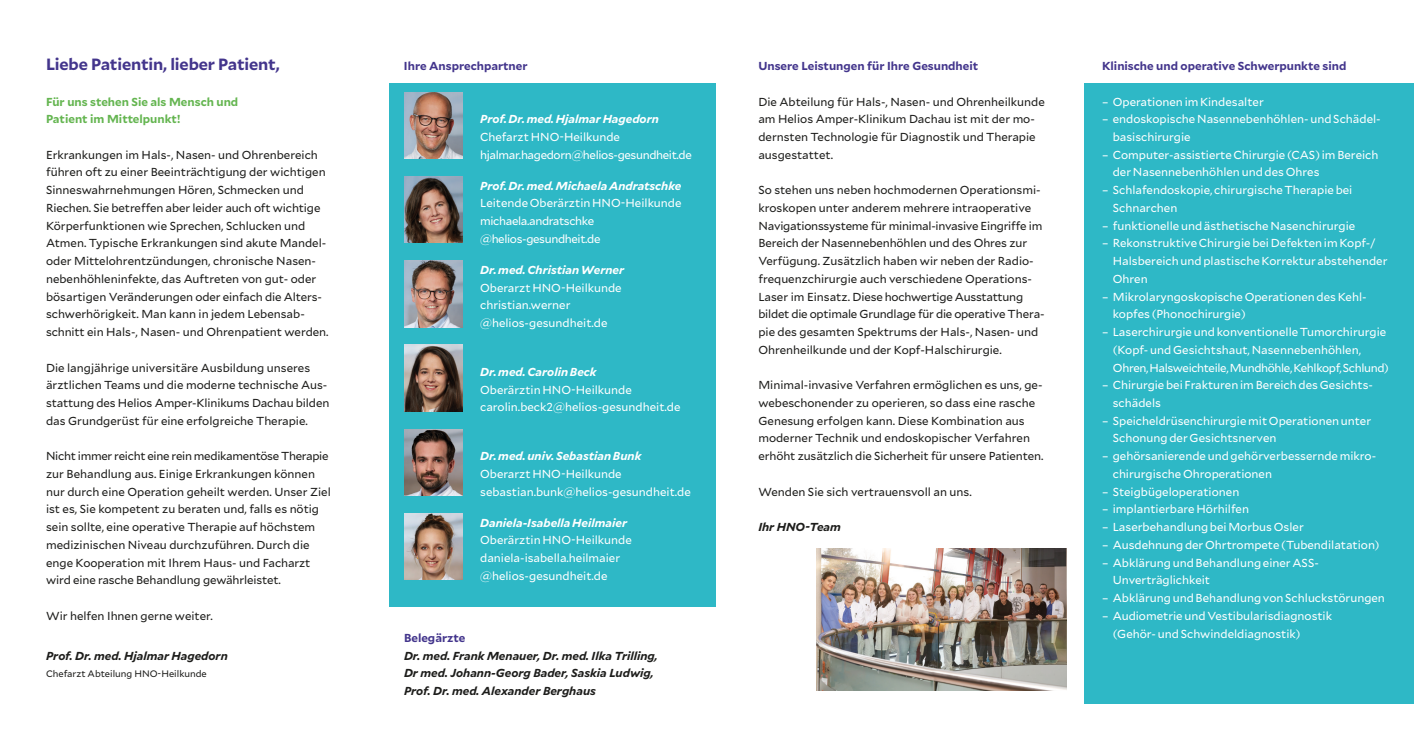
<style>
.page{position:relative;width:1414px;height:752px;background:#fff}
.page>*{position:absolute;margin:0;border:0;box-sizing:border-box;transform-origin:0 0}
.t1{font:700 16.25px "Mallory";letter-spacing:-.01em;color:#43358c}
.t2{font:11.5px/17.8px "Mallory";color:#1d1d1b}
.t3{font:11.5px/17.8px "Mallory";color:#fff}
.t4{font:italic 700 11.5px "Mallory";color:#fff}
.t5{font:italic 700 11.5px/17.8px "Mallory";color:#1d1d1b}
.t6{font:11.5px/17.8px "Mallory";letter-spacing:-.03em;color:#fff}
.t7{font:700 11.5px "Mallory";color:#43358c}
.t8{font:700 11.5px/17.8px "Mallory";color:#64b550}
.t9{font:9.38px "Mallory";color:#1d1d1b}
</style>
<div class="page">
<div style="left:1084px;top:83px;width:330px;height:620px;background:#2eb8c6"></div>
<div style="left:390px;top:83px;width:326px;height:523px;background:#2eb8c6"></div>
<img style="left:404px;top:92px;width:58px;height:67px">
<img style="left:404px;top:176px;width:58px;height:67px">
<img style="left:404px;top:345px;width:58px;height:66px">
<img style="left:404px;top:260px;width:58px;height:67px">
<img style="left:404px;top:429px;width:58px;height:66px">
<img style="left:404px;top:513px;width:58px;height:66px">
<img style="left:817px;top:548px;width:250px;height:142px">
<h1 class="t1" style="left:46px;top:52px;width:235px">Liebe Patientin, lieber Patient,</h1>
<p class="t8" style="left:46px;top:92px;width:194px">Für uns stehen Sie als Mensch und<br>Patient im Mittelpunkt!</p>
<p class="t2" style="left:46px;top:145px;width:284px">Erkrankungen im Hals-, Nasen- und Ohrenbereich führen oft zu einer Beeinträchtigung der wichtigen Sinneswahrnehmungen Hören, Schmecken und Riechen. Sie betreffen aber leider auch oft wichtige Körperfunktionen wie Sprechen, Schlucken und Atmen. Typische Erkrankungen sind akute Mandel&shy;oder Mittelohrentzündungen, chronische Nasen&shy;nebenhöhleninfekte, das Auftreten von gut- oder bösartigen Veränderungen oder einfach die Alters&shy;schwerhörigkeit. Man kann in jedem Lebensab&shy;schnitt ein Hals-, Nasen- und Ohrenpatient werden.</p>
<p class="t2" style="left:46px;top:358px;width:285px">Die langjährige universitäre Ausbildung unseres ärztlichen Teams und die moderne technische Aus&shy;stattung des Helios Amper-Klinikums Dachau bilden das Grundgerüst für eine erfolgreiche Therapie.</p>
<p class="t2" style="left:46px;top:446px;width:286px">Nicht immer reicht eine rein medikamentöse Therapie zur Behandlung aus. Einige Erkrankungen können nur durch eine Operation geheilt werden. Unser Ziel ist es, Sie kompetent zu beraten und, falls es nötig sein sollte, eine operative Therapie auf höchstem medizinischen Niveau durchzuführen. Durch die enge Kooperation mit Ihrem Haus- und Facharzt wird eine rasche Behandlung gewährleistet.</p>
<p class="t2" style="left:46px;top:606px;width:168px">Wir helfen Ihnen gerne weiter.</p>
<p class="t5" style="left:46px;top:645px;width:183px">Prof. Dr. med. Hjalmar Hagedorn</p>
<p class="t9" style="left:46px;top:667px;width:162px">Chefarzt Abteilung HNO-Heilkunde</p>
<p class="t7" style="left:404px;top:57px;width:125px">Ihre Ansprechpartner</p>
<p class="t4" style="left:480px;top:110px;width:180px">Prof. Dr. med. Hjalmar Hagedorn</p>
<p class="t6" style="left:480px;top:127px;width:213px">Chefarzt HNO-Heilkunde hjalmar.hagedorn@helios-gesundheit.de</p>
<p class="t4" style="left:480px;top:177px;width:203px">Prof. Dr. med. Michaela Andratschke</p>
<p class="t6" style="left:480px;top:194px;width:203px">Leitende Oberärztin HNO-Heilkunde michaela.andratschke @helios-gesundheit.de</p>
<p class="t4" style="left:480px;top:261px;width:145px">Dr. med. Christian Werner</p>
<p class="t3" style="left:480px;top:278px;width:143px">Oberarzt HNO-Heilkunde christian.werner @helios-gesundheit.de</p>
<p class="t4" style="left:480px;top:363px;width:118px">Dr. med. Carolin Beck</p>
<p class="t3" style="left:480px;top:380px;width:202px">Oberärztin HNO-Heilkunde carolin.beck2@helios-gesundheit.de</p>
<p class="t4" style="left:480px;top:447px;width:163px">Dr. med. univ. Sebastian Bunk</p>
<p class="t3" style="left:480px;top:464px;width:212px">Oberarzt HNO-Heilkunde sebastian.bunk@helios-gesundheit.de</p>
<p class="t4" style="left:480px;top:513px;width:148px">Daniela-Isabella Heilmaier</p>
<p class="t3" style="left:480px;top:530px;width:153px">Oberärztin HNO-Heilkunde daniela-isabella.heilmaier @helios-gesundheit.de</p>
<p class="t7" style="left:404px;top:629px;width:63px">Belegärzte</p>
<p class="t5" style="left:404px;top:645px;width:255px">Dr. med. Frank Menauer, Dr. med. Ilka Trilling,<br>Dr med. Johann-Georg Bader, Saskia Ludwig,<br>Prof. Dr. med. Alexander Berghaus</p>
<p class="t7" style="left:758px;top:57px;width:221px">Unsere Leistungen für Ihre Gesundheit</p>
<p class="t2" style="left:758px;top:92px;width:288px">Die Abteilung für Hals-, Nasen- und Ohrenheilkunde am Helios Amper-Klinikum Dachau ist mit der mo&shy;dernsten Technologie für Diagnostik und Therapie ausgestattet.</p>
<p class="t2" style="left:758px;top:180px;width:288px">So stehen uns neben hochmodernen Operationsmi&shy;kroskopen unter anderem mehrere intraoperative Navigationssysteme für minimal-invasive Eingriffe im Bereich der Nasennebenhöhlen und des Ohres zur Verfügung. Zusätzlich haben wir neben der Radio&shy;frequenzchirurgie auch verschiedene Operations-Laser im Einsatz. Diese hochwertige Ausstattung bildet die optimale Grundlage für die operative Thera&shy;pie des gesamten Spektrums der Hals-, Nasen- und Ohrenheilkunde und der Kopf-Halschirurgie.</p>
<p class="t2" style="left:758px;top:375px;width:286px">Minimal-invasive Verfahren ermöglichen es uns, ge&shy;webeschonender zu operieren, so dass eine rasche Genesung erfolgen kann. Diese Kombination aus moderner Technik und endoskopischer Verfahren erhöht zusätzlich die Sicherheit für unsere Patienten.</p>
<p class="t2" style="left:758px;top:482px;width:215px">Wenden Sie sich vertrauensvoll an uns.</p>
<p class="t5" style="left:758px;top:517px;width:84px">Ihr HNO-Team</p>
<p class="t7" style="left:1102px;top:57px;width:246px">Klinische und operative Schwerpunkte sind</p>
<p class="t3" style="left:1102px;top:92px;width:163px">– Operationen im Kindesalter</p>
<p class="t3" style="left:1113px;top:110px;width:269px;text-indent:-11px">– endoskopische Nasennebenhöhlen- und Schädel&shy;basischirurgie</p>
<p class="t3" style="left:1113px;top:145px;width:267px;text-indent:-11px">– Computer-assistierte Chirurgie (CAS) im Bereich der Nasennebenhöhlen und des Ohres</p>
<p class="t3" style="left:1113px;top:180px;width:241px;text-indent:-11px">– Schlafendoskopie, chirurgische Therapie bei<br>Schnarchen</p>
<p class="t3" style="left:1102px;top:216px;width:255px">– funktionelle und ästhetische Nasenchirurgie</p>
<p class="t3" style="left:1113px;top:234px;width:276px;text-indent:-11px">– Rekonstruktive Chirurgie bei Defekten im Kopf-/<br>Halsbereich und plastische Korrektur abstehender<br>Ohren</p>
<p class="t3" style="left:1113px;top:287px;width:255px;text-indent:-11px">– Mikrolaryngoskopische Operationen des Kehl&shy;kopfes (Phonochirurgie)</p>
<p class="t3" style="left:1113px;top:322px;width:278px;text-indent:-11px">– Laserchirurgie und konventionelle Tumorchirurgie (Kopf- und Gesichtshaut, Nasennebenhöhlen,<br>Ohren, Halsweichteile, Mundhöhle, Kehlkopf, Schlund)</p>
<p class="t3" style="left:1113px;top:375px;width:262px;text-indent:-11px">– Chirurgie bei Frakturen im Bereich des Gesichts&shy;schädels</p>
<p class="t3" style="left:1113px;top:411px;width:260px;text-indent:-11px">– Speicheldrüsenchirurgie mit Operationen unter<br>Schonung der Gesichtsnerven</p>
<p class="t3" style="left:1113px;top:446px;width:265px;text-indent:-11px">– gehörsanierende und gehörverbessernde mikro&shy;chirurgische Ohroperationen</p>
<p class="t3" style="left:1102px;top:482px;width:139px">– Steigbügeloperationen</p>
<p class="t3" style="left:1102px;top:499px;width:148px">– implantierbare Hörhilfen</p>
<p class="t3" style="left:1102px;top:517px;width:203px">– Laserbehandlung bei Morbus Osler</p>
<p class="t3" style="left:1102px;top:535px;width:279px">– Ausdehnung der Ohrtrompete (Tubendilatation)</p>
<p class="t3" style="left:1113px;top:552px;width:208px;text-indent:-11px">– Abklärung und Behandlung einer ASS-<br>Unverträglichkeit</p>
<p class="t3" style="left:1102px;top:588px;width:284px">– Abklärung und Behandlung von Schluckstörungen</p>
<p class="t3" style="left:1113px;top:606px;width:221px;text-indent:-11px">– Audiometrie und Vestibularisdiagnostik (Gehör- und Schwindeldiagnostik)</p>
</div>
